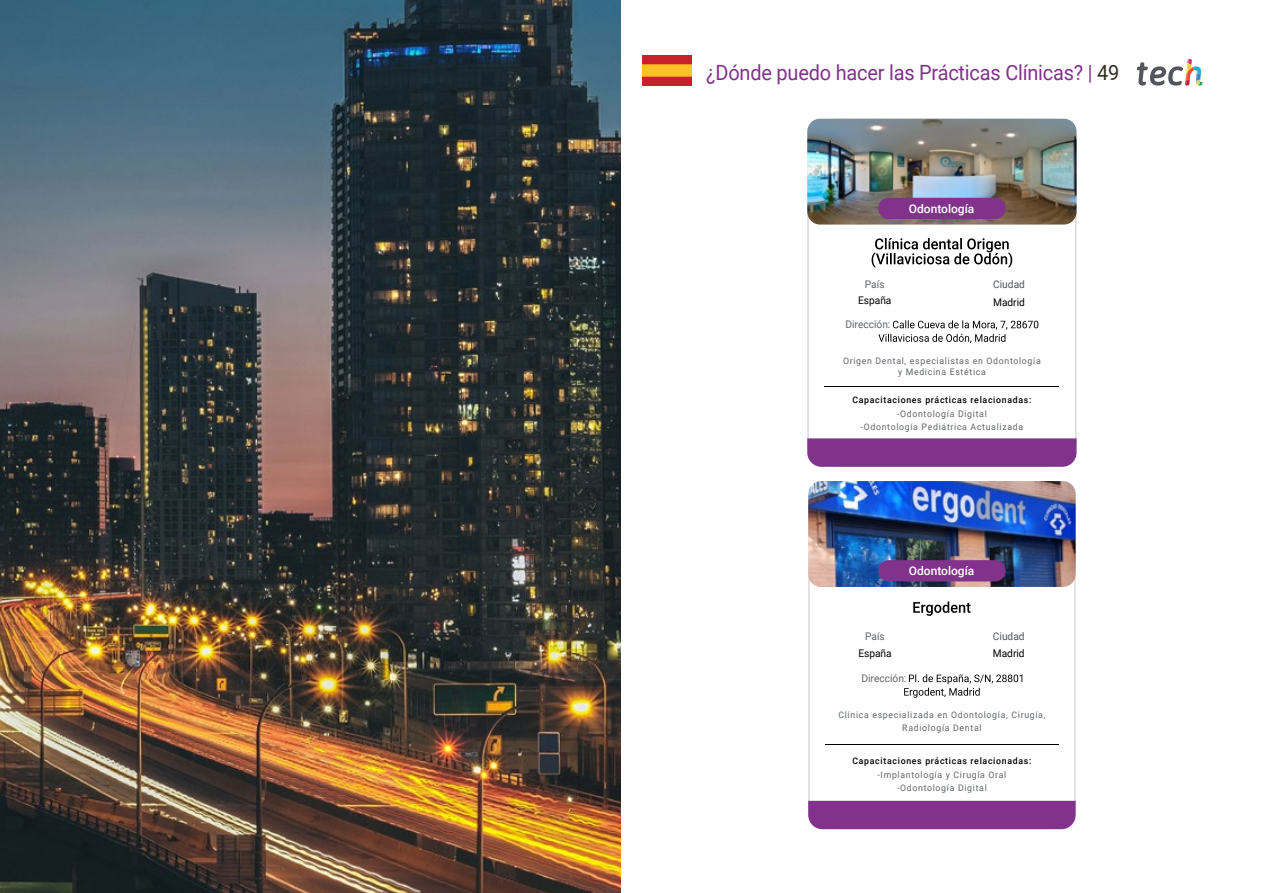
<style>
.page{position:relative;width:1263px;height:893px;background:#fff}
.page>*{position:absolute;margin:0;border:0;box-sizing:border-box;transform-origin:0 0}
.t1{font:21px "Roboto";letter-spacing:-.01em;color:#81328a;scale:.95 1}
.t2{font:500 12px "Roboto";color:#fff}
.t3{font:10.5px "Roboto";color:#61646a}
.t4{font:10.5px "Roboto";color:#000}
.t5{font:10.5px "Roboto";color:#52555b}
.t6{font:9px/13.2px "Roboto";letter-spacing:.08em;color:#61646a;text-align:center}
.t7{font:500 9px "Roboto";letter-spacing:.08em;color:#000}
.s1{color:#312e20}
</style>
<div class="page">
<svg style="left:1137px;top:59px;width:65px;height:27px"></svg>
<img style="left:642px;top:56px;width:49px;height:29px">
<img style="left:0;top:0;width:621px;height:893px">
<svg style="left:807px;top:118px;width:270px;height:338px"></svg>
<img style="left:807px;top:119px;width:269px;height:106px">
<div style="left:878px;top:198px;width:128px;height:21px;background:#81328a;border-radius:11px"></div>
<svg style="left:807px;top:438px;width:269px;height:29px;background:#84388d"></svg>
<hr style="left:824px;top:386px;width:235px;height:1px;background:#000">
<svg style="left:871px;top:238px;width:141px;height:30px"></svg>
<svg style="left:878px;top:320px;width:160px;height:23px"></svg>
<svg style="left:808px;top:587px;width:268px;height:243px"></svg>
<img style="left:808px;top:481px;width:268px;height:106px">
<div style="left:878px;top:560px;width:128px;height:21px;background:#81328a;border-radius:11px"></div>
<div style="left:808px;top:801px;width:268px;height:28px;background:#81328a"></div>
<hr style="left:825px;top:745px;width:233px;height:1px;background:#000">
<svg style="left:913px;top:601px;width:57px;height:15px"></svg>
<svg style="left:904px;top:674px;width:118px;height:24px"></svg>
<h1 class="t1" style="left:706px;top:57px;width:436px">¿Dónde puedo hacer las Prácticas Clínicas? | <span class="s1">49</span></h1>
<h2 class="t2" style="left:909px;top:200px;width:67px">Odontología</h2>
<p class="t3" style="left:865px;top:277px;width:21px">País</p>
<p class="t4" style="left:858px;top:293px;width:35px">España</p>
<p class="t5" style="left:993px;top:277px;width:33px">Ciudad</p>
<p class="t4" style="left:993px;top:295px;width:33px">Madrid</p>
<p class="t3" style="left:845px;top:317px;width:46px">Dirección:</p>
<p class="t6" style="left:843px;top:355px;width:199px;line-height:11.2px">Origen Dental, especialistas en Odontología y Medicina Estética</p>
<p class="t7" style="left:852px;top:394px;width:180px">Capacitaciones prácticas relacionadas:</p>
<p class="t6" style="left:861px;top:406px;width:164px">-Odontología Digital<br>-Odontología Pediátrica Actualizada</p>
<h2 class="t2" style="left:909px;top:563px;width:67px">Odontología</h2>
<p class="t3" style="left:865px;top:629px;width:21px">País</p>
<p class="t4" style="left:858px;top:646px;width:35px">España</p>
<p class="t5" style="left:993px;top:629px;width:33px">Ciudad</p>
<p class="t4" style="left:993px;top:646px;width:33px">Madrid</p>
<p class="t3" style="left:861px;top:671px;width:46px">Dirección:</p>
<p class="t6" style="left:838px;top:708px;width:208px">Clínica especializada en Odontología, Cirugía,<br>Radiología Dental</p>
<p class="t7" style="left:852px;top:755px;width:180px">Capacitaciones prácticas relacionadas:</p>
<p class="t6" style="left:877px;top:767px;width:130px">-Implantología y Cirugía Oral -Odontología Digital</p>
</div>
